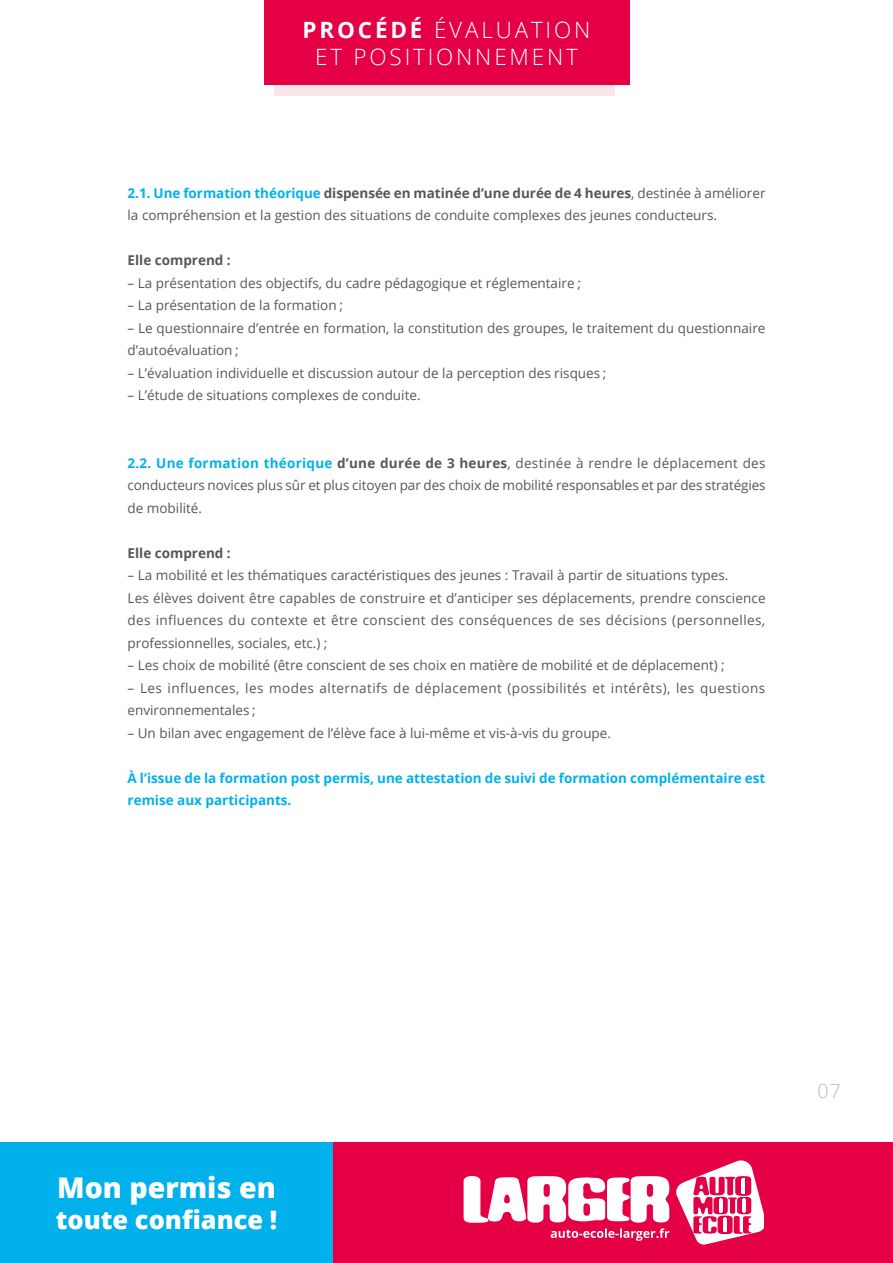
<style>
.page{position:relative;width:893px;height:1263px;background:#fff}
.page>*{position:absolute;margin:0;border:0;box-sizing:border-box;transform-origin:0 0}
.t1{font:800 28.5px "Open Sans";color:#fff}
.t2{font:800 25.5px "Open Sans";color:#fff}
.t3{font:300 22.5px/27px "Open Sans";letter-spacing:.125em;color:#fff;text-align:center}
.t4{font:300 19.5px "Open Sans";color:#bcbcbc}
.t5{font:13.5px/22.5px "Open Sans";color:#575756}
.t6{font:700 13.5px/22.5px "Open Sans";color:#00b1eb}
.t7{font:13.5px/22.5px "Open Sans";letter-spacing:.03em;color:#575756}
.t8{font:700 13.5px "Open Sans";color:#575756}
.s1{font-weight:700}
.s2{font-weight:700;color:#00b1eb}
</style>
<div class="page">
<div style="left:274px;top:29px;width:341px;height:67px;background:#fce6ec"></div>
<div style="left:264px;top:0;width:365px;height:85px;background:#e50046"></div>
<div style="left:0;top:1143px;width:893px;height:120px;background:#e50046"></div>
<svg style="left:676px;top:1160px;width:87px;height:85px"></svg>
<svg style="left:464px;top:1176px;width:205px;height:65px"></svg>
<div style="left:0;top:1143px;width:333px;height:120px;background:#00b1eb"></div>
<h3 class="t3" style="left:303px;top:15px;width:289px"><span class="s1">PROCÉDÉ</span> ÉVALUATION<br>ET POSITIONNEMENT</h3>
<p class="t5" style="left:128px;top:181px;width:639px"><span class="s2">2.1. Une formation théorique</span> <span class="s1">dispensée en matinée d’une durée de 4 heures</span>, destinée à améliorer la compréhension et la gestion des situations de conduite complexes des jeunes conducteurs.</p>
<p class="t8" style="left:128px;top:251px;width:105px">Elle comprend :</p>
<p class="t5" style="left:128px;top:271px;width:455px">– La présentation des objectifs, du cadre pédagogique et réglementaire ;</p>
<p class="t5" style="left:128px;top:294px;width:217px">– La présentation de la formation ;</p>
<p class="t5" style="left:128px;top:316px;width:639px">– Le questionnaire d’entrée en formation, la constitution des groupes, le traitement du questionnaire d’autoévaluation ;</p>
<p class="t5" style="left:128px;top:361px;width:480px">– L’évaluation individuelle et discussion autour de la perception des risques ;</p>
<p class="t5" style="left:128px;top:384px;width:295px">– L’étude de situations complexes de conduite.</p>
<p class="t5" style="left:128px;top:451px;width:640px;text-align:justify"><span class="s2">2.2. Une formation théorique</span> <span class="s1">d’une durée de 3 heures</span>, destinée à rendre le déplacement des conducteurs novices plus sûr et plus citoyen par des choix de mobilité responsables et par des stratégies de mobilité.</p>
<p class="t8" style="left:128px;top:543px;width:105px">Elle comprend :</p>
<p class="t5" style="left:128px;top:564px;width:640px">– La mobilité et les thématiques caractéristiques des jeunes : Travail à partir de situations types.<br>Les élèves doivent être capables de construire et d’anticiper ses déplacements, prendre conscience des influences du contexte et être conscient des conséquences de ses décisions (personnelles, professionnelles, sociales, etc.) ;</p>
<p class="t5" style="left:128px;top:654px;width:599px">– Les choix de mobilité (être conscient de ses choix en matière de mobilité et de déplacement) ;</p>
<p class="t7" style="left:128px;top:676px;width:639px">– Les influences, les modes alternatifs de déplacement (possibilités et intérêts), les questions environnementales ;</p>
<p class="t5" style="left:128px;top:721px;width:485px">– Un bilan avec engagement de l’élève face à lui-même et vis-à-vis du groupe.</p>
<p class="t6" style="left:128px;top:766px;width:639px">À l’issue de la formation post permis, une attestation de suivi de formation complémentaire est remise aux participants.</p>
<h1 class="t1" style="left:57px;top:1166px;width:220px">Mon permis en</h1>
<h2 class="t2" style="left:56px;top:1200px;width:223px">toute confiance !</h2>
<h3 class="t4" style="left:818px;top:1077px;width:25px">07</h3>
</div>
